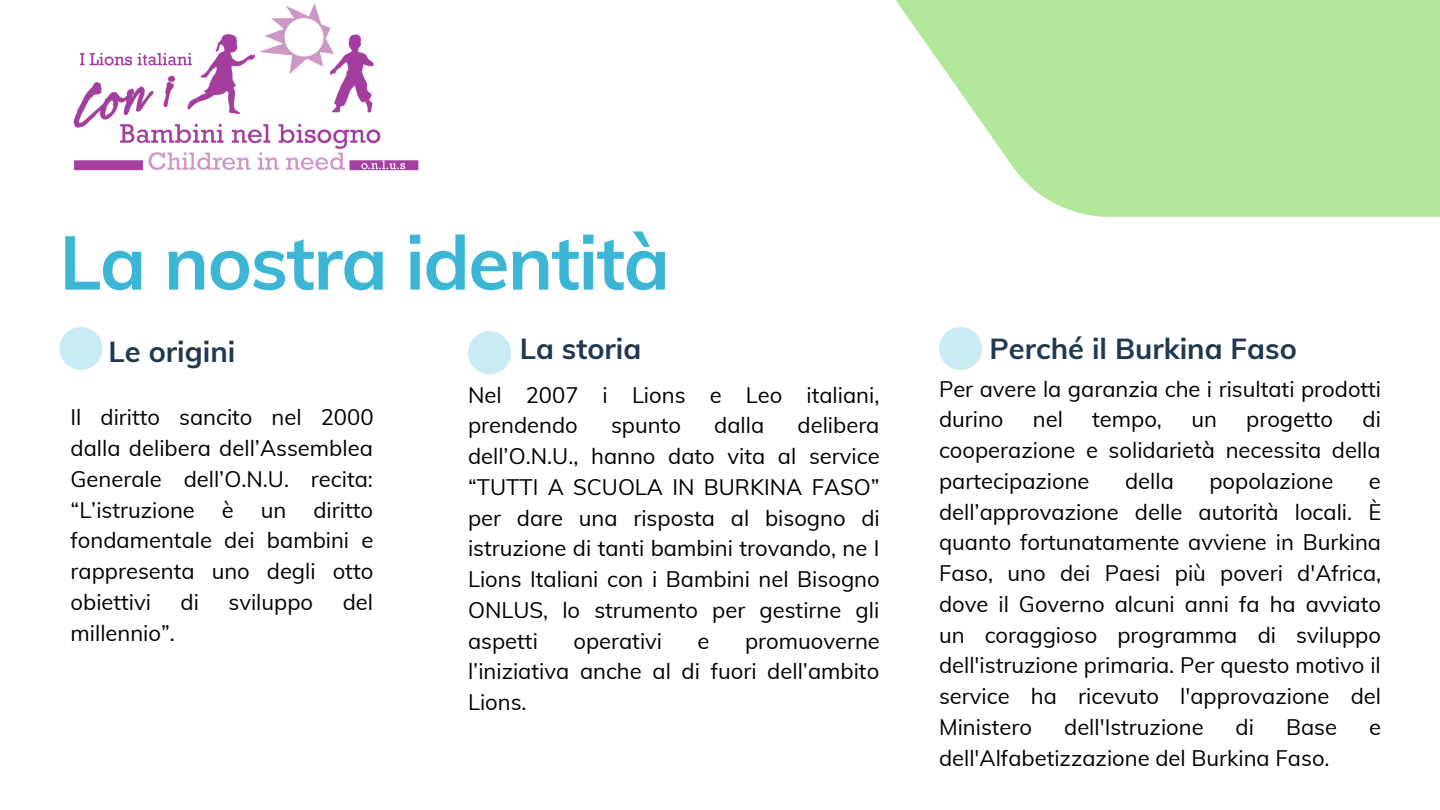
<style>
.page{position:relative;width:1440px;height:810px;background:#fff}
.page>*{position:absolute;margin:0;border:0;box-sizing:border-box;transform-origin:0 0}
.t1{font:700 75px "Muli";letter-spacing:-.02em;color:#3db6d6}
.t2{font:700 29px "Muli";color:#203850}
.t3{font:22px/30.8px "Muli";color:#000;text-align:justify}
</style>
<div class="page">
<div style="left:59px;top:327px;width:44px;height:43px;background:#cbebf4;border-radius:50%"></div>
<div style="left:468px;top:331px;width:43px;height:43px;background:#cbebf4;border-radius:50%"></div>
<div style="left:939px;top:327px;width:43px;height:43px;background:#cbebf4;border-radius:50%"></div>
<svg style="left:896px;top:0;width:544px;height:217px;background:#bceba8"></svg>
<img style="left:73px;top:3px;width:346px;height:168px">
<h1 class="t1" style="left:59px;top:214px;width:612px">La nostra identità</h1>
<h2 class="t2" style="left:109px;top:332px;width:128px">Le origini</h2>
<h2 class="t2" style="left:990px;top:330px;width:309px">Perché il Burkina Faso</h2>
<h2 class="t2" style="left:520px;top:329px;width:123px">La storia</h2>
<p class="t3" style="left:468px;top:379px;width:413px">Nel 2007 i Lions e Leo italiani, prendendo</p>
<p class="t3" style="left:939px;top:373px;width:444px">Per avere la garanzia che i risultati prodotti durino</p>
<p class="t3" style="left:71px;top:402px;width:304px">Il diritto sancito nel 2000 dalla delibera dell’Assemblea Generale dell’O.N.U. recita: “L’istruzione è un diritto fondamentale dei bambini e rappresenta uno degli otto obiettivi</p>
<p class="t3" style="left:939px;top:404px;width:443px;text-indent:423px">di cooperazione e solidarietà necessita della partecipazione</p>
<p class="t3" style="left:1033px;top:404px;width:32px">nel</p>
<p class="t3" style="left:1092px;top:404px;width:71px">tempo,</p>
<p class="t3" style="left:1191px;top:404px;width:27px">un</p>
<p class="t3" style="left:1246px;top:404px;width:88px">progetto</p>
<p class="t3" style="left:468px;top:410px;width:413px;text-indent:330px">delibera dell’O.N.U., hanno dato vita al service “TUTTI A SCUOLA IN BURKINA FASO” per dare una risposta al bisogno di istruzione di tanti bambini trovando, ne I Lions Italiani con i Bambini nel Bisogno ONLUS, lo strumento per gestirne gli aspetti</p>
<p class="t3" style="left:611px;top:410px;width:71px">spunto</p>
<p class="t3" style="left:714px;top:410px;width:52px">dalla</p>
<p class="t3" style="left:1125px;top:465px;width:50px">della</p>
<p class="t3" style="left:1209px;top:465px;width:126px">popolazione</p>
<p class="t3" style="left:939px;top:465px;width:444px;text-indent:430px">e dell’approvazione delle autorità locali. È quanto fortunatamente avviene in Burkina Faso, uno dei Paesi più poveri d'Africa, dove il Governo alcuni anni fa ha avviato un coraggioso programma di sviluppo dell'istruzione primaria. Per questo motivo il service ha ricevuto l'approvazione del Ministero</p>
<p class="t3" style="left:181px;top:586px;width:20px">di</p>
<p class="t3" style="left:229px;top:586px;width:86px">sviluppo</p>
<p class="t3" style="left:343px;top:586px;width:32px">del</p>
<p class="t3" style="left:71px;top:617px;width:106px">millennio”.</p>
<p class="t3" style="left:573px;top:625px;width:90px">operativi</p>
<p class="t3" style="left:698px;top:625px;width:13px">e</p>
<p class="t3" style="left:468px;top:625px;width:413px;text-indent:277px">promuoverne l’iniziativa anche al di fuori dell’ambito Lions.</p>
<p class="t3" style="left:1064px;top:711px;width:141px">dell'Istruzione</p>
<p class="t3" style="left:1236px;top:711px;width:20px">di</p>
<p class="t3" style="left:1286px;top:711px;width:53px">Base</p>
<p class="t3" style="left:1369px;top:711px;width:13px">e</p>
<p class="t3" style="left:939px;top:742px;width:392px">dell'Alfabetizzazione del Burkina Faso.</p>
</div>
